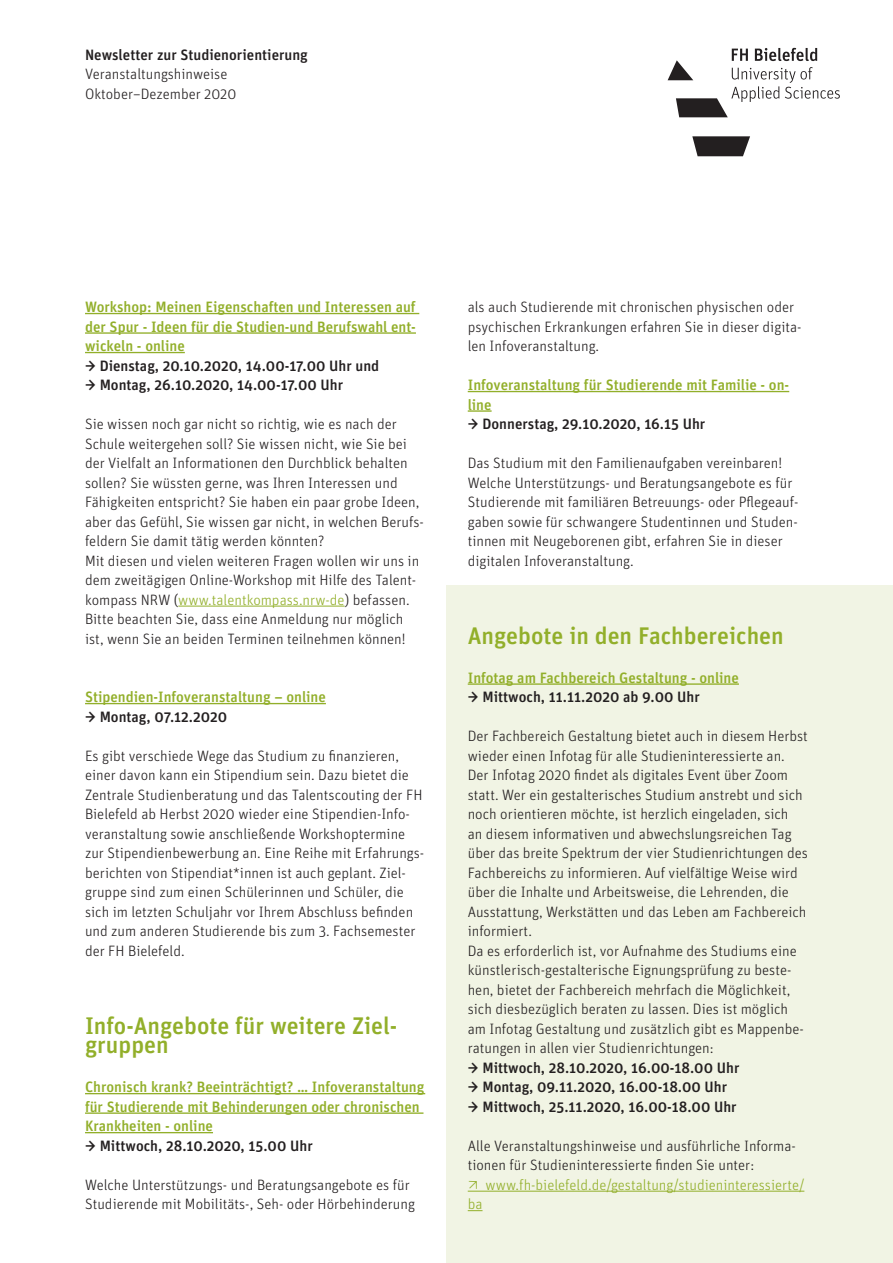
<style>
.page{position:relative;width:893px;height:1263px;background:#fff}
.page>*{position:absolute;margin:0;border:0;box-sizing:border-box;transform-origin:0 0}
._01__Fließtext_10_pt{font:500 24px/19.5px "Unit Pro";color:#92af2a}
._01__Fließtext_10_pt-2{font:300 15px/19.5px "Unit Pro";color:#231f20}
._01__Fließtext_10_pt-3{font:500 15px/19.5px "Unit Pro";color:#92af2a}
._01__Fließtext_10_pt-4{font:500 15px "Unit Pro";color:#231f20}
._01__Fließtext_10_pt-5{font:300 15px/19.5px "Unit Pro";color:#92af2a}
.s1{color:#92af2a}
</style>
<div class="page">
<svg style="left:692px;top:136px;width:58px;height:20px"></svg>
<svg style="left:668px;top:48px;width:172px;height:69px"></svg>
<div style="left:446px;top:585px;width:447px;height:678px;background:#f1f4e4"></div>
<hr style="left:85px;top:313px;width:334px;height:1px;background:#92af2a">
<hr style="left:85px;top:332px;width:331px;height:2px;background:#92af2a">
<hr style="left:85px;top:352px;width:100px;height:1px;background:#92af2a">
<hr style="left:178px;top:606px;width:167px;height:1px;background:#92af2a">
<hr style="left:85px;top:703px;width:241px;height:1px;background:#92af2a">
<hr style="left:85px;top:1093px;width:340px;height:1px;background:#92af2a">
<hr style="left:85px;top:1112px;width:338px;height:2px;background:#92af2a">
<hr style="left:85px;top:1132px;width:128px;height:1px;background:#92af2a">
<hr style="left:468px;top:391px;width:321px;height:1px;background:#92af2a">
<hr style="left:468px;top:410px;width:24px;height:2px;background:#92af2a">
<hr style="left:468px;top:683px;width:271px;height:2px;background:#92af2a">
<hr style="left:468px;top:1191px;width:336px;height:1px;background:#92af2a">
<svg style="left:468px;top:1210px;width:14px;height:1px"></svg>
<p class="_01__Fließtext_10_pt-4" style="left:85px;top:45px;width:224px">Newsletter zur Studienorientierung</p>
<p class="_01__Fließtext_10_pt-2" style="left:85px;top:64px;width:144px">Veranstaltungshinweise</p>
<p class="_01__Fließtext_10_pt-2" style="left:85px;top:84px;width:153px">Oktober–Dezember 2020</p>
<p class="_01__Fließtext_10_pt-3" style="left:85px;top:297px;width:332px;text-align:justify">Workshop: Meinen Eigenschaften und Interessen auf der Spur - Ideen für die Studien-und Berufswahl ent&shy;wickeln - online</p>
<p class="_01__Fließtext_10_pt-4" style="left:85px;top:356px;width:296px">→ Dienstag, 20.10.2020, 14.00-17.00 Uhr und</p>
<p class="_01__Fließtext_10_pt-4" style="left:85px;top:375px;width:260px">→ Montag, 26.10.2020, 14.00-17.00 Uhr</p>
<p class="_01__Fließtext_10_pt-2" style="left:85px;top:414px;width:340px">Sie wissen noch gar nicht so richtig, wie es nach der Schule weitergehen soll? Sie wissen nicht, wie Sie bei der Vielfalt an Informationen den Durchblick behalten sollen? Sie wüssten gerne, was Ihren Interessen und Fähigkeiten entspricht? Sie haben ein paar grobe Ideen, aber das Gefühl, Sie wissen gar nicht, in welchen Berufs&shy;feldern Sie damit tätig werden könnten?</p>
<p class="_01__Fließtext_10_pt-2" style="left:85px;top:551px;width:336px">Mit diesen und vielen weiteren Fragen wollen wir uns in dem zweitägigen Online-Workshop mit Hilfe des Talent&shy;kompass NRW (<span class="s1">www.talentkompass.nrw-de</span>) befassen.</p>
<p class="_01__Fließtext_10_pt-2" style="left:85px;top:609px;width:322px">Bitte beachten Sie, dass eine Anmeldung nur möglich ist, wenn Sie an beiden Terminen teilnehmen können!</p>
<p class="_01__Fließtext_10_pt-3" style="left:85px;top:687px;width:242px">Stipendien-Infoveranstaltung – online</p>
<p class="_01__Fließtext_10_pt-4" style="left:85px;top:707px;width:144px">→ Montag, 07.12.2020</p>
<p class="_01__Fließtext_10_pt-2" style="left:85px;top:746px;width:341px">Es gibt verschiede Wege das Studium zu finanzieren, einer davon kann ein Stipendium sein. Dazu bietet die Zentrale Studienberatung und das Talentscouting der FH Bielefeld ab Herbst 2020 wieder eine Stipendien-Info&shy;veranstaltung sowie anschließende Workshoptermine zur Stipendienbewerbung an. Eine Reihe mit Erfahrungs&shy;berichten von Stipendiat*innen ist auch geplant. Ziel&shy;gruppe sind zum einen Schülerinnen und Schüler, die sich im letzten Schuljahr vor Ihrem Abschluss befinden und zum anderen Studierende bis zum 3. Fachsemester der FH Bielefeld.</p>
<p class="_01__Fließtext_10_pt" style="left:85px;top:1015px;width:314px">Info-Angebote für weitere Ziel&shy;gruppen</p>
<p class="_01__Fließtext_10_pt-3" style="left:85px;top:1077px;width:341px">Chronisch krank? Beeinträchtigt? … Infoveranstaltung für Studierende mit Behinderungen oder chronischen<br>Krankheiten - online</p>
<p class="_01__Fließtext_10_pt-4" style="left:85px;top:1136px;width:229px">→ Mittwoch, 28.10.2020, 15.00 Uhr</p>
<p class="_01__Fließtext_10_pt-2" style="left:85px;top:1175px;width:331px">Welche Unterstützungs- und Beratungsangebote es für<br>Studierende mit Mobilitäts-, Seh- oder Hörbehinderung</p>
<p class="_01__Fließtext_10_pt-2" style="left:468px;top:297px;width:335px">als auch Studierende mit chronischen physischen oder psychischen Erkrankungen erfahren Sie in dieser digita&shy;len Infoveranstaltung.</p>
<p class="_01__Fließtext_10_pt-3" style="left:468px;top:375px;width:323px">Infoveranstaltung für Studierende mit Familie - on&shy;line</p>
<p class="_01__Fließtext_10_pt-4" style="left:468px;top:414px;width:239px">→ Donnerstag, 29.10.2020, 16.15 Uhr</p>
<p class="_01__Fließtext_10_pt-2" style="left:468px;top:453px;width:332px">Das Studium mit den Familienaufgaben vereinbaren!<br>Welche Unterstützungs- und Beratungsangebote es für Studierende mit familiären Betreuungs- oder Pflegeauf&shy;gaben sowie für schwangere Studentinnen und Studen&shy;tinnen mit Neugeborenen gibt, erfahren Sie in dieser digitalen Infoveranstaltung.</p>
<p class="_01__Fließtext_10_pt" style="left:468px;top:625px;width:318px">Angebote in den Fachbereichen</p>
<p class="_01__Fließtext_10_pt-3" style="left:468px;top:667px;width:273px">Infotag am Fachbereich Gestaltung - online</p>
<p class="_01__Fließtext_10_pt-4" style="left:468px;top:687px;width:234px">→ Mittwoch, 11.11.2020 ab 9.00 Uhr</p>
<p class="_01__Fließtext_10_pt-2" style="left:468px;top:726px;width:342px">Der Fachbereich Gestaltung bietet auch in diesem Herbst wieder einen Infotag für alle Studieninteressierte an.<br>Der Infotag 2020 findet als digitales Event über Zoom statt. Wer ein gestalterisches Studium anstrebt und sich noch orientieren möchte, ist herzlich eingeladen, sich<br>an diesem informativen und abwechslungsreichen Tag über das breite Spektrum der vier Studienrichtungen des Fachbereichs zu informieren. Auf vielfältige Weise wird über die Inhalte und Arbeitsweise, die Lehrenden, die Ausstattung, Werkstätten und das Leben am Fachbereich informiert.</p>
<p class="_01__Fließtext_10_pt-2" style="left:468px;top:941px;width:338px">Da es erforderlich ist, vor Aufnahme des Studiums eine künstlerisch-gestalterische Eignungsprüfung zu beste&shy;hen, bietet der Fachbereich mehrfach die Möglichkeit, sich diesbezüglich beraten zu lassen. Dies ist möglich am Infotag Gestaltung und zusätzlich gibt es Mappenbe&shy;ratungen in allen vier Studienrichtungen:</p>
<p class="_01__Fließtext_10_pt-4" style="left:468px;top:1058px;width:273px">→ Mittwoch, 28.10.2020, 16.00-18.00 Uhr</p>
<p class="_01__Fließtext_10_pt-4" style="left:468px;top:1077px;width:261px">→ Montag, 09.11.2020, 16.00-18.00 Uhr</p>
<p class="_01__Fließtext_10_pt-4" style="left:468px;top:1097px;width:270px">→ Mittwoch, 25.11.2020, 16.00-18.00 Uhr</p>
<p class="_01__Fließtext_10_pt-2" style="left:468px;top:1136px;width:330px">Alle Veranstaltungshinweise und ausführliche Informa&shy;tionen für Studieninteressierte finden Sie unter:</p>
<p class="_01__Fließtext_10_pt-5" style="left:468px;top:1175px;width:338px">↗ www.fh-bielefeld.de/gestaltung/studieninteressierte/ ba</p>
</div>
